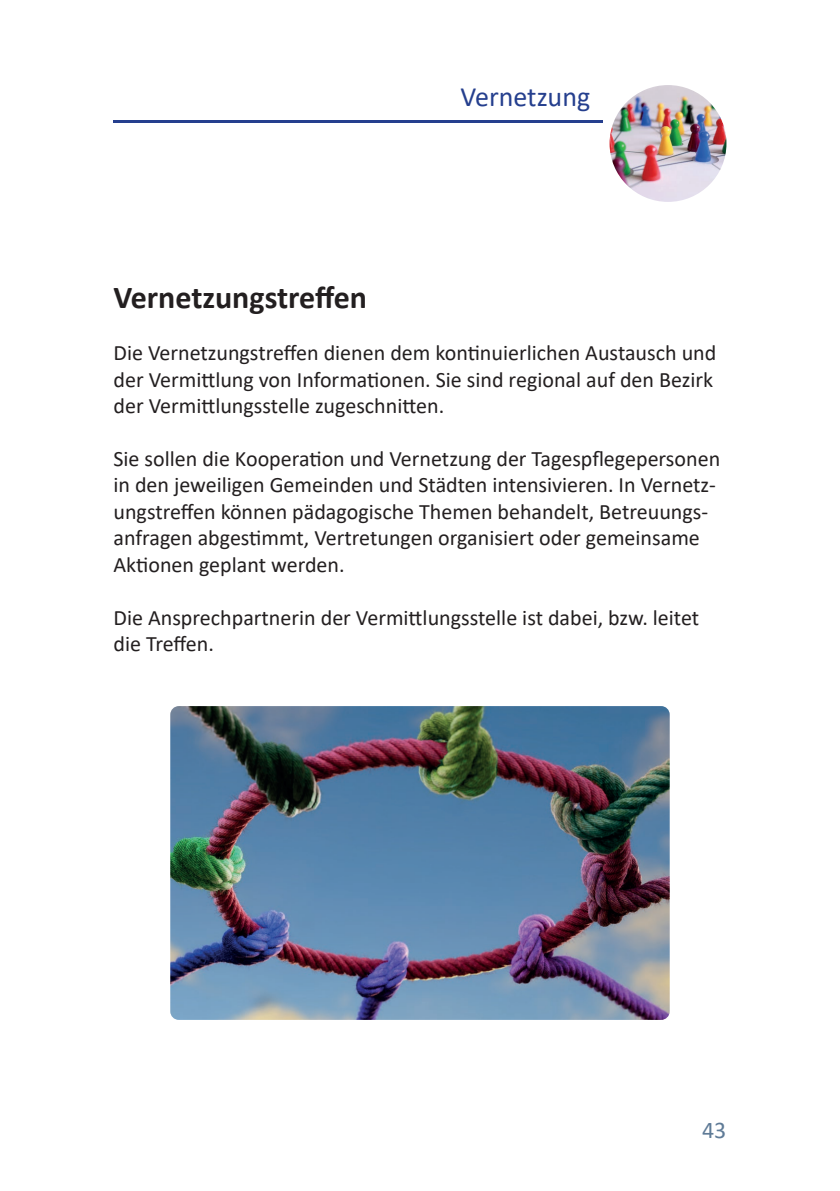
<style>
.page{position:relative;width:840px;height:1191px;background:#fff}
.page>*{position:absolute;margin:0;border:0;box-sizing:border-box;transform-origin:0 0}
.t1{font:700 32px "Calibri";color:#231f20}
.t2{font:28px "Calibri";color:#253f8e}
.t3{font:24px "Calibri";color:#5f7b97}
.t4{font:22px/26.4px "Calibri";color:#231f20}
</style>
<div class="page">
<hr style="left:113px;top:120px;width:489px;height:3px;background:#253f8e">
<img style="left:609px;top:85px;width:117px;height:117px;border-radius:58px">
<img style="left:170px;top:706px;width:499px;height:314px">
<p class="t2" style="left:460px;top:77px;width:131px">Vernetzung</p>
<h1 class="t1" style="left:113px;top:274px;width:255px">Vernetzungstreffen</h1>
<p class="t4" style="left:113px;top:339px;width:604px">Die Vernetzungstreffen dienen dem kontinuierlichen Austausch und der Vermittlung von Informationen. Sie sind regional auf den Bezirk der Vermittlungsstelle zugeschnitten.</p>
<p class="t4" style="left:113px;top:445px;width:608px">Sie sollen die Kooperation und Vernetzung der Tagespflegepersonen in den jeweiligen Gemeinden und Städten intensivieren. In Vernetz&shy;ungstreffen können pädagogische Themen behandelt, Betreuungs&shy;anfragen abgestimmt, Vertretungen organisiert oder gemeinsame Aktionen geplant werden.</p>
<p class="t4" style="left:113px;top:603px;width:587px">Die Ansprechpartnerin der Vermittlungsstelle ist dabei, bzw. leitet die Treffen.</p>
<p class="t3" style="left:701px;top:1113px;width:26px">43</p>
</div>
